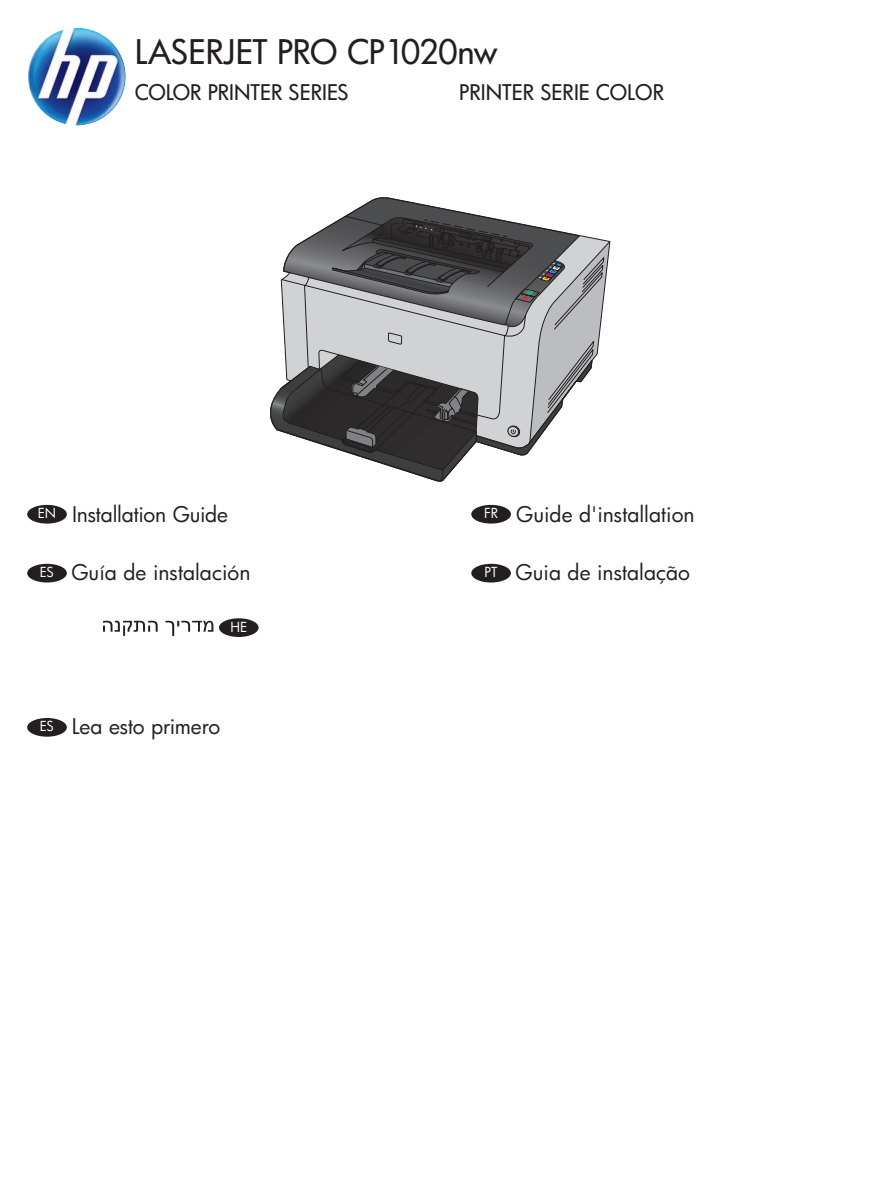
<style>
.page{position:relative;width:893px;height:1188px;background:#fff}
.page>*{position:absolute;margin:0;border:0;box-sizing:border-box;transform-origin:0 0}
.Language_10{font:500 33px "Futura";color:#231f20}
.Doc_name{font:21px "Futura";color:#231f20}
.Language_10-2{font:500 21px "Futura";color:#231f20}
.zPage_Numbers{font:13.5px "Futura";letter-spacing:-.01em;color:#fff}
</style>
<div class="page">
<svg style="left:270px;top:197px;width:340px;height:284px"></svg>
<div style="left:27px;top:505px;width:40px;height:19px;background:#231f20;border-radius:50%"></div>
<div style="left:471px;top:505px;width:39px;height:19px;background:#231f20;border-radius:50%"></div>
<div style="left:27px;top:564px;width:40px;height:19px;background:#231f20;border-radius:50%"></div>
<div style="left:471px;top:564px;width:39px;height:19px;background:#231f20;border-radius:50%"></div>
<div style="left:219px;top:618px;width:39px;height:19px;background:#231f20;border-radius:50%"></div>
<svg style="left:103px;top:621px;width:110px;height:15px"></svg>
<div style="left:27px;top:718px;width:40px;height:19px;background:#231f20;border-radius:50%"></div>
<img style="left:28px;top:28px;width:98px;height:98px;border-radius:50%">
<p class="Language_10" style="left:135px;top:30px;width:364px">LASERJET PRO CP1020nw</p>
<p class="Language_10-2" style="left:135px;top:78px;width:215px">COLOR PRINTER SERIES</p>
<p class="Language_10-2" style="left:459px;top:78px;width:206px">PRINTER SERIE COLOR</p>
<p class="zPage_Numbers" style="left:38px;top:504px;width:20px">EN</p>
<p class="Doc_name" style="left:72px;top:500px;width:157px">Installation Guide</p>
<p class="zPage_Numbers" style="left:484px;top:504px;width:15px">FR</p>
<p class="Doc_name" style="left:516px;top:500px;width:180px">Guide d'installation</p>
<p class="zPage_Numbers" style="left:40px;top:563px;width:16px">ES</p>
<p class="Doc_name" style="left:71px;top:559px;width:180px">Guía de instalación</p>
<p class="zPage_Numbers" style="left:484px;top:563px;width:14px">PT</p>
<p class="Doc_name" style="left:515px;top:559px;width:176px">Guia de instalação</p>
<p class="zPage_Numbers" style="left:230px;top:618px;width:18px">HE</p>
<p class="zPage_Numbers" style="left:40px;top:718px;width:16px">ES</p>
<p class="Doc_name" style="left:72px;top:712px;width:150px">Lea esto primero</p>
</div>
